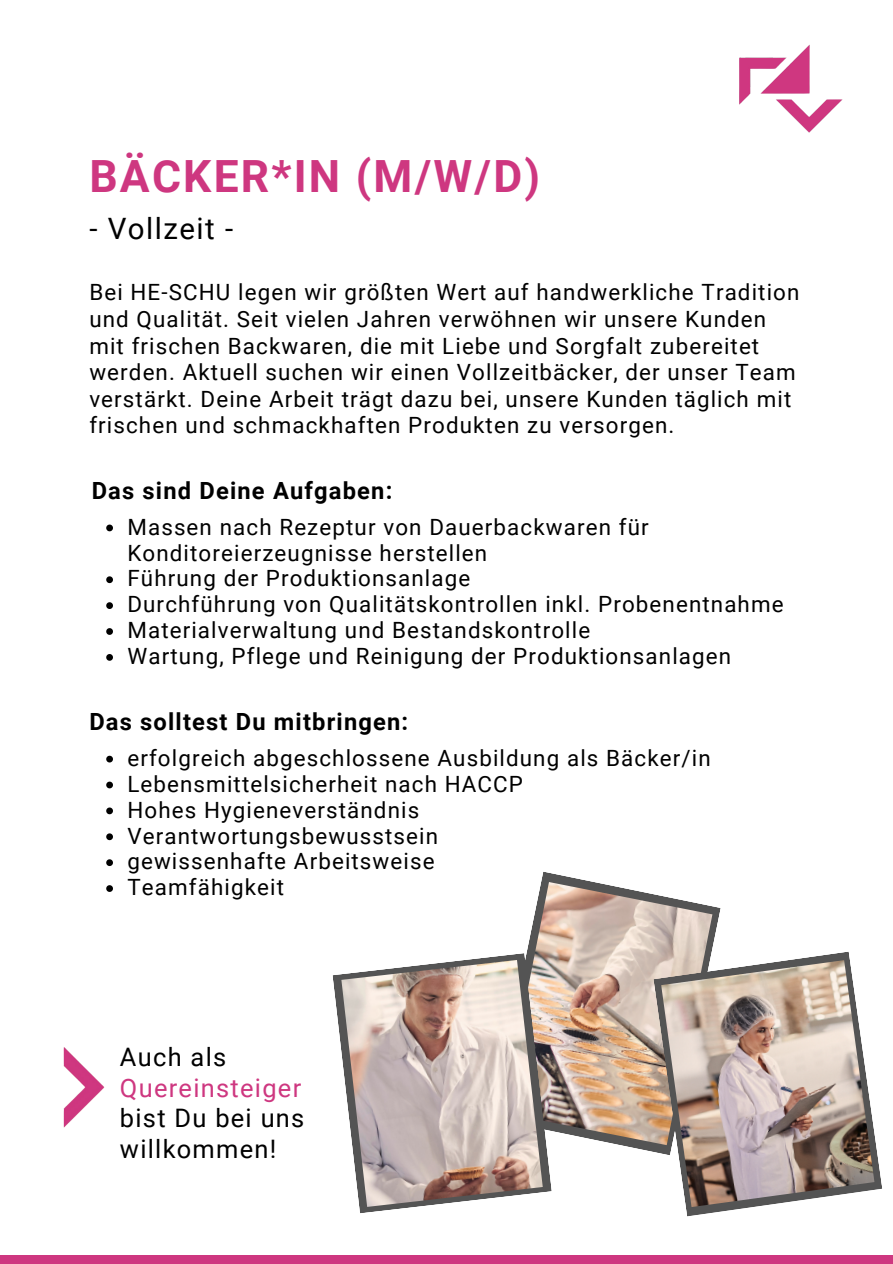
<style>
.page{position:relative;width:893px;height:1264px;background:#fff}
.page>*{position:absolute;margin:0;border:0;box-sizing:border-box;transform-origin:0 0}
.t1{font:700 44.4px "Roboto";letter-spacing:.05em;color:#ce3780}
.t2{font:29.4px "Roboto";letter-spacing:.05em;color:#000}
.t3{font:25.5px/30.3px "Roboto";letter-spacing:.05em;color:#000}
.t4{font:700 23.7px "Roboto";letter-spacing:.05em;color:#000}
.t5{font:22.35px/26.5px "Roboto";letter-spacing:.05em;color:#000}
.s1{color:#ce3780}
</style>
<div class="page">
<img style="left:739px;top:44px;width:104px;height:89px">
<div style="left:0;top:1254px;width:892px;height:9px;background:#ce3780"></div>
<svg style="left:541px;top:872px;width:179px;height:280px"></svg>
<img style="left:526px;top:882px;width:186px;height:263px">
<svg style="left:332px;top:953px;width:219px;height:260px"></svg>
<svg style="left:653px;top:951px;width:229px;height:265px"></svg>
<img style="left:661px;top:960px;width:213px;height:246px">
<img style="left:341px;top:959px;width:201px;height:247px">
<svg style="left:106px;top:524px;width:7px;height:7px"></svg>
<svg style="left:106px;top:576px;width:7px;height:7px"></svg>
<svg style="left:106px;top:602px;width:7px;height:7px"></svg>
<svg style="left:106px;top:628px;width:7px;height:7px"></svg>
<svg style="left:106px;top:654px;width:7px;height:6px"></svg>
<svg style="left:106px;top:755px;width:7px;height:7px"></svg>
<svg style="left:106px;top:781px;width:7px;height:7px"></svg>
<svg style="left:106px;top:807px;width:7px;height:7px"></svg>
<svg style="left:106px;top:833px;width:7px;height:7px"></svg>
<svg style="left:106px;top:859px;width:7px;height:7px"></svg>
<svg style="left:106px;top:885px;width:7px;height:6px"></svg>
<img style="left:63px;top:1047px;width:42px;height:81px">
<p class="t1" style="left:89px;top:151px;width:452px">BÄCKER*IN (M/W/D)</p>
<p class="t2" style="left:89px;top:212px;width:145px">- Vollzeit -</p>
<p class="t5" style="left:89px;top:279px;width:711px">Bei HE-SCHU legen wir größten Wert auf handwerkliche Tradition und Qualität. Seit vielen Jahren verwöhnen wir unsere Kunden mit frischen Backwaren, die mit Liebe und Sorgfalt zubereitet werden. Aktuell suchen wir einen Vollzeitbäcker, der unser Team verstärkt. Deine Arbeit trägt dazu bei, unsere Kunden täglich mit frischen und schmackhaften Produkten zu versorgen.</p>
<p class="t4" style="left:92px;top:477px;width:302px">Das sind Deine Aufgaben:</p>
<p class="t5" style="left:127px;top:514px;width:522px;line-height:25.8px">Massen nach Rezeptur von Dauerbackwaren für<br>Konditoreierzeugnisse herstellen</p>
<p class="t5" style="left:127px;top:565px;width:344px">Führung der Produktionsanlage</p>
<p class="t5" style="left:127px;top:591px;width:657px">Durchführung von Qualitätskontrollen inkl. Probenentnahme</p>
<p class="t5" style="left:127px;top:617px;width:464px">Materialverwaltung und Bestandskontrolle</p>
<p class="t5" style="left:127px;top:643px;width:605px">Wartung, Pflege und Reinigung der Produktionsanlagen</p>
<p class="t4" style="left:89px;top:708px;width:320px">Das solltest Du mitbringen:</p>
<p class="t5" style="left:127px;top:745px;width:585px">erfolgreich abgeschlossene Ausbildung als Bäcker/in</p>
<p class="t5" style="left:127px;top:770px;width:397px">Lebensmittelsicherheit nach HACCP</p>
<p class="t5" style="left:127px;top:796px;width:293px">Hohes Hygieneverständnis</p>
<p class="t5" style="left:127px;top:822px;width:312px">Verantwortungsbewusstsein</p>
<p class="t5" style="left:127px;top:848px;width:308px">gewissenhafte Arbeitsweise</p>
<p class="t5" style="left:127px;top:874px;width:158px">Teamfähigkeit</p>
<p class="t3" style="left:120px;top:1042px;width:186px">Auch als<br><span class="s1">Quereinsteiger </span>bist Du bei uns willkommen!</p>
</div>
